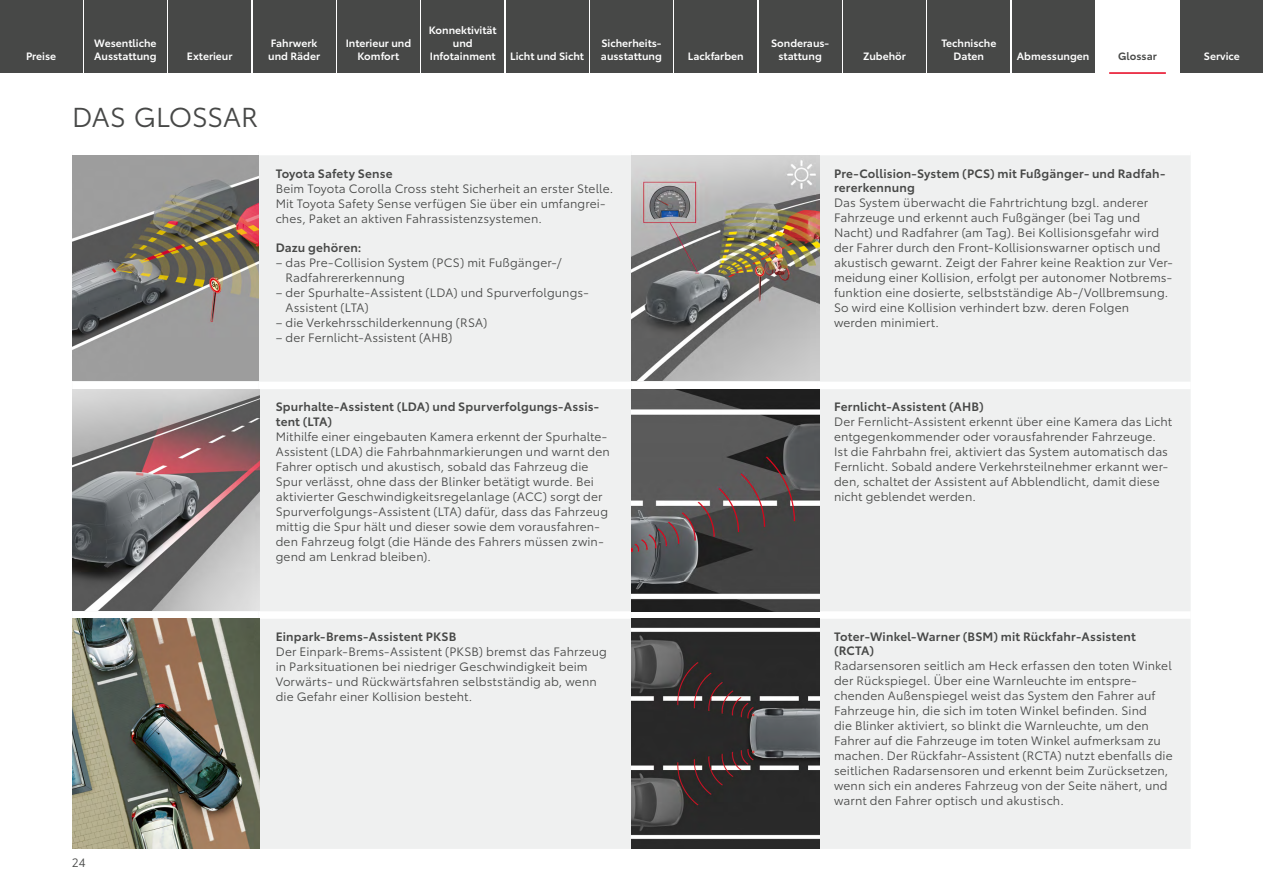
<style>
.page{position:relative;width:1263px;height:893px;background:#fff}
.page>*{position:absolute;margin:0;border:0;box-sizing:border-box;transform-origin:0 0}
._1_Headline{font:27px "Toyota Type";letter-spacing:-.01em;color:#474847}
._1_Glossar_Copy{font:12px/15px "Toyota Type";letter-spacing:.01em;color:#474847}
._1_Glossar_Head{font:600 12px/14.2px "Toyota Type";letter-spacing:.015em;color:#474847}
._1_Verlinkung{font:600 10.5px/12.6px "Toyota Type";color:#fff;text-align:center}
._1_Verlinkung_aktuel{font:600 10.5px "Toyota Type";color:#474847}
</style>
<div class="page">
<div style="left:72px;top:155px;width:1119px;height:694px;background:#eff0f0"></div>
<div style="left:72px;top:382px;width:187px;height:7px;background:#fff"></div>
<div style="left:259px;top:382px;width:372px;height:7px;background:#fff"></div>
<div style="left:631px;top:382px;width:186px;height:7px;background:#fff"></div>
<div style="left:817px;top:382px;width:374px;height:7px;background:#fff"></div>
<div style="left:72px;top:611px;width:187px;height:8px;background:#fff"></div>
<div style="left:259px;top:611px;width:372px;height:8px;background:#fff"></div>
<div style="left:631px;top:611px;width:186px;height:8px;background:#fff"></div>
<div style="left:817px;top:611px;width:374px;height:8px;background:#fff"></div>
<img style="left:72px;top:155px;width:187px;height:225px">
<img style="left:631px;top:155px;width:188px;height:226px">
<img style="left:72px;top:389px;width:188px;height:222px">
<img style="left:631px;top:389px;width:188px;height:222px">
<img style="left:72px;top:619px;width:188px;height:229px">
<img style="left:631px;top:619px;width:188px;height:229px">
<div style="left:0;top:0;width:82px;height:72px;background:#474847"></div>
<div style="left:84px;top:0;width:83px;height:72px;background:#474847"></div>
<div style="left:169px;top:0;width:82px;height:72px;background:#474847"></div>
<div style="left:253px;top:0;width:82px;height:72px;background:#474847"></div>
<div style="left:337px;top:0;width:83px;height:72px;background:#474847"></div>
<div style="left:422px;top:0;width:82px;height:72px;background:#474847"></div>
<div style="left:506px;top:0;width:82px;height:72px;background:#474847"></div>
<div style="left:590px;top:0;width:83px;height:72px;background:#474847"></div>
<div style="left:675px;top:0;width:82px;height:72px;background:#474847"></div>
<div style="left:759px;top:0;width:82px;height:72px;background:#474847"></div>
<div style="left:843px;top:0;width:82px;height:72px;background:#474847"></div>
<div style="left:928px;top:0;width:82px;height:72px;background:#474847"></div>
<div style="left:1012px;top:0;width:82px;height:72px;background:#474847"></div>
<hr style="left:1109px;top:72px;width:57px;height:2px;background:#e7001d">
<div style="left:1181px;top:0;width:82px;height:72px;background:#474847"></div>
<p class="_1_Verlinkung" style="left:26px;top:49px;width:32px">Preise</p>
<p class="_1_Verlinkung" style="left:94px;top:36px;width:64px;text-align:left">Wesentliche<br>Ausstattung</p>
<p class="_1_Verlinkung" style="left:187px;top:49px;width:47px">Exterieur</p>
<p class="_1_Verlinkung" style="left:268px;top:36px;width:53px;text-align:left">Fahrwerk und Räder</p>
<p class="_1_Verlinkung" style="left:346px;top:36px;width:67px">Interieur und<br>Komfort</p>
<p class="_1_Verlinkung" style="left:429px;top:23px;width:69px">Konnektivität und<br>Infotainment</p>
<p class="_1_Verlinkung" style="left:510px;top:49px;width:75px">Licht und Sicht</p>
<p class="_1_Verlinkung" style="left:601px;top:36px;width:63px;text-align:left">Sicherheits&shy;ausstattung</p>
<p class="_1_Headline" style="left:72px;top:97px;width:187px">DAS GLOSSAR</p>
<p class="_1_Glossar_Head" style="left:276px;top:165px;width:118px">Toyota Safety Sense</p>
<p class="_1_Glossar_Copy" style="left:276px;top:180px;width:339px">Beim Toyota Corolla Cross steht Sicherheit an erster Stelle.</p>
<p class="_1_Glossar_Copy" style="left:276px;top:195px;width:331px">Mit Toyota Safety Sense verfügen Sie über ein umfangrei&shy;ches, Paket an aktiven Fahrassistenzsystemen.</p>
<p class="_1_Glossar_Head" style="left:276px;top:239px;width:87px">Dazu gehören:</p>
<p class="_1_Glossar_Copy" style="left:286px;top:254px;width:278px;text-indent:-10px">– das Pre-Collision System (PCS) mit Fußgänger-/<br>Radfahrererkennung</p>
<p class="_1_Glossar_Copy" style="left:286px;top:284px;width:305px;text-indent:-10px">– der Spurhalte-Assistent (LDA) und Spurverfolgungs-<br>Assistent (LTA)</p>
<p class="_1_Glossar_Copy" style="left:276px;top:314px;width:213px">– die Verkehrsschilderkennung (RSA)</p>
<p class="_1_Glossar_Copy" style="left:276px;top:329px;width:178px">– der Fernlicht-Assistent (AHB)</p>
<p class="_1_Glossar_Head" style="left:276px;top:399px;width:325px">Spurhalte-Assistent (LDA) und Spurverfolgungs-Assis&shy;tent (LTA)</p>
<p class="_1_Glossar_Copy" style="left:276px;top:428px;width:336px">Mithilfe einer eingebauten Kamera erkennt der Spurhalte-Assistent (LDA) die Fahrbahnmarkierungen und warnt den Fahrer optisch und akustisch, sobald das Fahrzeug die Spur verlässt, ohne dass der Blinker betätigt wurde. Bei aktivierter Geschwindigkeitsregelanlage (ACC) sorgt der Spurverfolgungs-Assistent (LTA) dafür, dass das Fahrzeug mittig die Spur hält und dieser sowie dem vorausfahren&shy;den Fahrzeug folgt (die Hände des Fahrers müssen zwin&shy;gend am Lenkrad bleiben).</p>
<p class="_1_Glossar_Head" style="left:276px;top:629px;width:182px">Einpark-Brems-Assistent PKSB</p>
<p class="_1_Glossar_Copy" style="left:276px;top:643px;width:333px">Der Einpark-Brems-Assistent (PKSB) bremst das Fahrzeug in Parksituationen bei niedriger Geschwindigkeit beim Vorwärts- und Rückwärtsfahren selbstständig ab, wenn die Gefahr einer Kollision besteht.</p>
<p class="_1_Verlinkung" style="left:688px;top:49px;width:57px">Lackfarben</p>
<p class="_1_Glossar_Copy" style="left:72px;top:855px;width:15px">24</p>
<p class="_1_Verlinkung" style="left:771px;top:36px;width:60px">Sonderaus&shy;stattung</p>
<p class="_1_Verlinkung" style="left:863px;top:49px;width:44px">Zubehör</p>
<p class="_1_Verlinkung" style="left:941px;top:36px;width:56px">Technische<br>Daten</p>
<p class="_1_Verlinkung" style="left:1017px;top:49px;width:74px">Abmessungen</p>
<p class="_1_Verlinkung_aktuel" style="left:1118px;top:48px;width:40px">Glossar</p>
<p class="_1_Verlinkung" style="left:1204px;top:49px;width:37px">Service</p>
<p class="_1_Glossar_Head" style="left:834px;top:165px;width:333px">Pre-Collision-System (PCS) mit Fußgänger- und Radfah&shy;rererkennung</p>
<p class="_1_Glossar_Copy" style="left:834px;top:194px;width:340px">Das System überwacht die Fahrtrichtung bzgl. anderer Fahrzeuge und erkennt auch Fußgänger (bei Tag und Nacht) und Radfahrer (am Tag). Bei Kollisionsgefahr wird der Fahrer durch den Front-Kollisionswarner optisch und akustisch gewarnt. Zeigt der Fahrer keine Reaktion zur Ver&shy;meidung einer Kollision, erfolgt per autonomer Notbrems&shy;funktion eine dosierte, selbstständige Ab-/Vollbremsung.<br>So wird eine Kollision verhindert bzw. deren Folgen werden minimiert.</p>
<p class="_1_Glossar_Head" style="left:834px;top:399px;width:151px">Fernlicht-Assistent (AHB)</p>
<p class="_1_Glossar_Copy" style="left:834px;top:414px;width:340px">Der Fernlicht-Assistent erkennt über eine Kamera das Licht entgegenkommender oder vorausfahrender Fahrzeuge.<br>Ist die Fahrbahn frei, aktiviert das System automatisch das Fernlicht. Sobald andere Verkehrsteilnehmer erkannt wer&shy;den, schaltet der Assistent auf Abblendlicht, damit diese nicht geblendet werden.</p>
<p class="_1_Glossar_Head" style="left:834px;top:629px;width:303px">Toter-Winkel-Warner (BSM) mit Rückfahr-Assistent (RCTA)</p>
<p class="_1_Glossar_Copy" style="left:834px;top:658px;width:340px">Radarsensoren seitlich am Heck erfassen den toten Winkel der Rückspiegel. Über eine Warnleuchte im entspre&shy;chenden Außenspiegel weist das System den Fahrer auf Fahrzeuge hin, die sich im toten Winkel befinden. Sind<br>die Blinker aktiviert, so blinkt die Warnleuchte, um den Fahrer auf die Fahrzeuge im toten Winkel aufmerksam zu machen. Der Rückfahr-Assistent (RCTA) nutzt ebenfalls die seitlichen Radarsensoren und erkennt beim Zurücksetzen, wenn sich ein anderes Fahrzeug von der Seite nähert, und warnt den Fahrer optisch und akustisch.</p>
</div>
